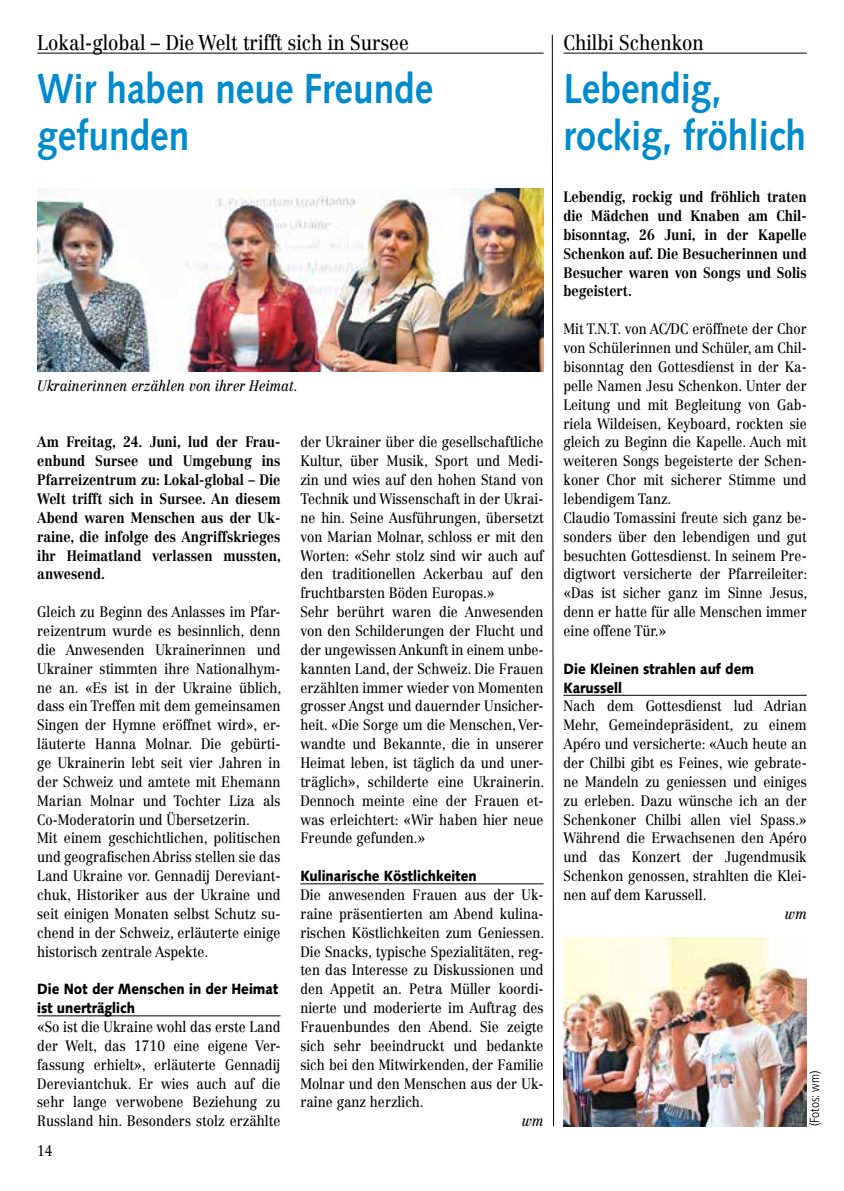
<style>
.page{position:relative;width:844px;height:1191px;background:#fff}
.page>*{position:absolute;margin:0;border:0;box-sizing:border-box;transform-origin:0 0}
.t1{font:700 42px/47.2px "Syntax LT Std";color:#008bcc;scale:.88 1}
.t2{font:21px "Centennial LT Std";color:#000;scale:.88 1}
.t3{font:14.88px/18.9px "Centennial LT Std";color:#000;scale:.88 1}
.t4{font:700 14.88px/18.9px "Centennial LT Std";color:#000;text-align:justify;scale:.88 1}
.t5{font:900 14.88px/18.9px "Syntax LT Std";color:#000;scale:.88 1}
.t6{font:italic 14.88px "Centennial LT Std";color:#000;scale:.88 1}
.t7{font:300 condensed 13.12px "Frutiger LT Std";color:#000}
</style>
<div class="page">
<hr style="left:37px;top:1015px;width:243px;height:1px;background:#000">
<hr style="left:300px;top:883px;width:243px;height:1px;background:#000">
<hr style="left:563px;top:695px;width:243px;height:1px;background:#000">
<hr style="left:37px;top:53px;width:506px;height:1px;background:#000">
<img style="left:37px;top:189px;width:506px;height:183px">
<hr style="left:563px;top:53px;width:243px;height:1px;background:#000">
<img style="left:563px;top:937px;width:243px;height:189px">
<svg style="left:551px;top:34px;width:3px;height:1092px"></svg>
<h2 class="t2" style="left:37px;top:30px;width:424px">Lokal-global – Die Welt trifft sich in Sursee</h2>
<h1 class="t1" style="left:37px;top:65px;width:451px">Wir haben neue Freunde gefunden</h1>
<p class="t6" style="left:37px;top:376px;width:298px">Ukrainerinnen erzählen von ihrer Heimat.</p>
<p class="t4" style="left:37px;top:433px;width:278px">Am Freitag, 24. Juni, lud der Frau&shy;enbund Sursee und Umgebung ins Pfarreizentrum zu: Lokal-global – Die Welt trifft sich in Sursee. An diesem Abend waren Menschen aus der Uk&shy;raine, die infolge des Angriffskrieges ihr Heimatland verlassen mussten, anwesend.</p>
<p class="t3" style="left:37px;top:602px;width:279px">Gleich zu Beginn des Anlasses im Pfar&shy;reizentrum wurde es besinnlich, denn die Anwesenden Ukrainerinnen und Ukrainer stimmten ihre Nationalhym&shy;ne an. «Es ist in der Ukraine üblich, dass ein Treffen mit dem gemeinsamen Singen der Hymne eröffnet wird», er&shy;läuterte Hanna Molnar. Die gebürti&shy;ge Ukrainerin lebt seit vier Jahren in der Schweiz und amtete mit Ehemann Marian Molnar und Tochter Liza als Co-Moderatorin und Übersetzerin.<br>Mit einem geschichtlichen, politischen und geografischen Abriss stellen sie das Land Ukraine vor. Gennadij Dereviant&shy;chuk, Historiker aus der Ukraine und seit einigen Monaten selbst Schutz su&shy;chend in der Schweiz, erläuterte einige historisch zentrale Aspekte.</p>
<p class="t5" style="left:37px;top:979px;width:275px">Die Not der Menschen in der Heimat ist unerträglich</p>
<p class="t3" style="left:37px;top:1017px;width:278px;text-align:justify">«So ist die Ukraine wohl das erste Land der Welt, das 1710 eine eigene Ver&shy;fassung erhielt», erläuterte Gennadij Dereviantchuk. Er wies auch auf die sehr lange verwobene Beziehung zu Russland hin. Besonders stolz erzählte</p>
<p class="t3" style="left:37px;top:1141px;width:19px">14</p>
<p class="t3" style="left:300px;top:433px;width:279px">der Ukrainer über die gesellschaftliche Kultur, über Musik, Sport und Medi&shy;zin und wies auf den hohen Stand von Technik und Wissenschaft in der Ukrai&shy;ne hin. Seine Ausführungen, übersetzt von Marian Molnar, schloss er mit den Worten: «Sehr stolz sind wir auch auf den traditionellen Ackerbau auf den fruchtbarsten Böden Europas.»<br>Sehr berührt waren die Anwesenden von den Schilderungen der Flucht und der ungewissen Ankunft in einem unbe&shy;kannten Land, der Schweiz. Die Frauen erzählten immer wieder von Momenten grosser Angst und dauernder Unsicher&shy;heit. «Die Sorge um die Menschen, Ver&shy;wandte und Bekannte, die in unserer Heimat leben, ist täglich da und uner&shy;träglich», schilderte eine Ukrainerin.<br>Dennoch meinte eine der Frauen et&shy;was erleichtert: «Wir haben hier neue Freunde gefunden.»</p>
<p class="t5" style="left:300px;top:866px;width:202px">Kulinarische Köstlichkeiten</p>
<p class="t3" style="left:300px;top:885px;width:279px;text-align:justify">Die anwesenden Frauen aus der Uk&shy;raine präsentierten am Abend kulina&shy;rischen Köstlichkeiten zum Geniessen.<br>Die Snacks, typische Spezialitäten, reg&shy;ten das Interesse zu Diskussionen und den Appetit an. Petra Müller koordi&shy;nierte und moderierte im Auftrag des Frauenbundes den Abend. Sie zeigte sich sehr beeindruckt und bedankte sich bei den Mitwirkenden, der Familie Molnar und den Menschen aus der Uk&shy;raine ganz herzlich.</p>
<p class="t6" style="left:521px;top:1112px;width:26px">wm</p>
<h2 class="t2" style="left:563px;top:30px;width:161px">Chilbi Schenkon</h2>
<h1 class="t1" style="left:563px;top:65px;width:277px">Lebendig, rockig, fröhlich</h1>
<p class="t4" style="left:563px;top:187px;width:278px">Lebendig, rockig und fröhlich traten die Mädchen und Knaben am Chil&shy;bisonntag, 26 Juni, in der Kapelle Schenkon auf. Die Besucherinnen und Besucher waren von Songs und Solis begeistert.</p>
<p class="t3" style="left:563px;top:319px;width:279px">Mit T.N.T. von AC/DC eröffnete der Chor von Schülerinnen und Schüler, am Chil&shy;bisonntag den Gottesdienst in der Ka&shy;pelle Namen Jesu Schenkon. Unter der Leitung und mit Begleitung von Gab&shy;riela Wildeisen, Keyboard, rockten sie gleich zu Beginn die Kapelle. Auch mit weiteren Songs begeisterte der Schen&shy;koner Chor mit sicherer Stimme und lebendigem Tanz.<br>Claudio Tomassini freute sich ganz be&shy;sonders über den lebendigen und gut besuchten Gottesdienst. In seinem Pre&shy;digtwort versicherte der Pfarreileiter: «Das ist sicher ganz im Sinne Jesus, denn er hatte für alle Menschen immer eine offene Tür.»</p>
<p class="t5" style="left:563px;top:659px;width:218px">Die Kleinen strahlen auf dem<br>Karussell</p>
<p class="t3" style="left:563px;top:696px;width:278px;text-align:justify">Nach dem Gottesdienst lud Adrian Mehr, Gemeindepräsident, zu einem Apéro und versicherte: «Auch heute an der Chilbi gibt es Feines, wie gebrate&shy;ne Mandeln zu geniessen und einiges zu erleben. Dazu wünsche ich an der Schenkoner Chilbi allen viel Spass.» Während die Erwachsenen den Apéro und das Konzert der Jugendmusik Schenkon genossen, strahlten die Klei&shy;nen auf dem Karussell.</p>
<p class="t6" style="left:784px;top:904px;width:26px">wm</p>
<p class="t7" style="left:806px;top:1126px;width:57px;rotate:-90deg">(Fotos: wm)</p>
</div>
